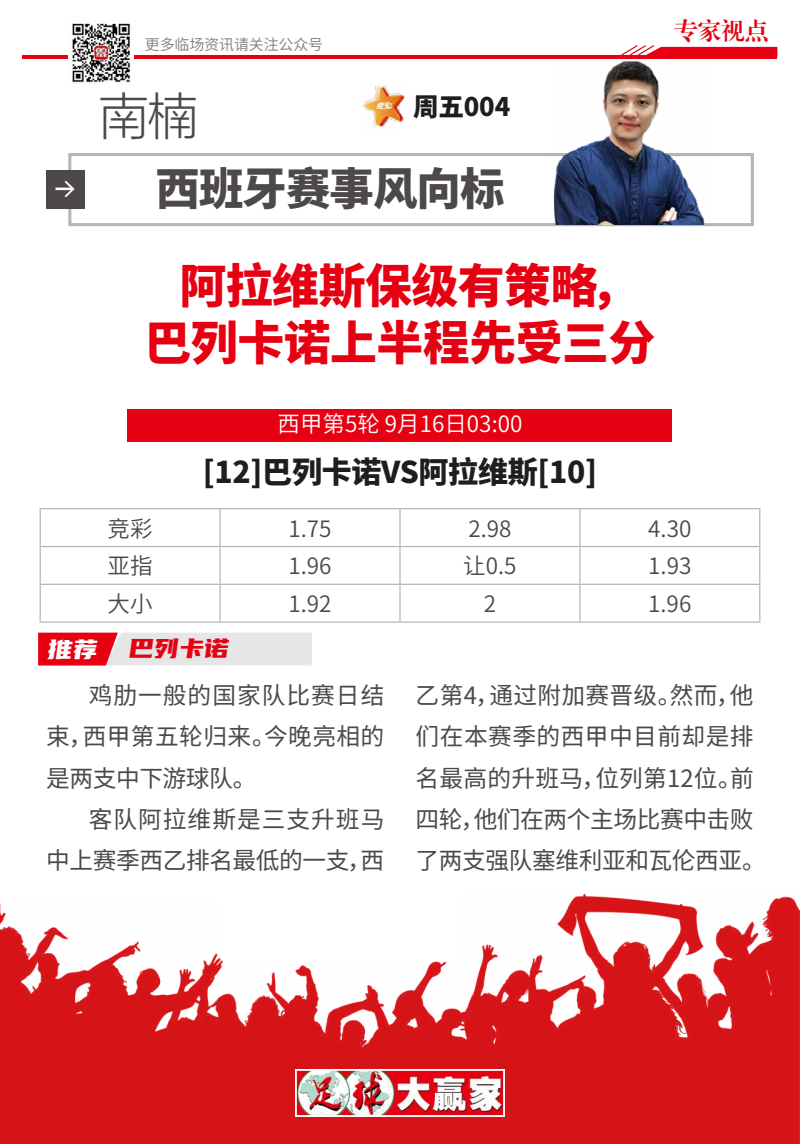
<style>
.page{position:relative;width:800px;height:1144px;background:#fff}
.page>*{position:absolute;margin:0;border:0;box-sizing:border-box;transform-origin:0 0}
.t1{font:300 50px "Microsoft Ya Hei";color:#4c4948}
.t2{font:900 46.88px/56.2px "Noto Sans Hans";letter-spacing:-.01em;color:#e60012;text-align:center}
.t3{font:900 44.38px "Noto Sans Hans";letter-spacing:-.02em;color:#4c4948}
.t4{font:900 30px "Noto Sans Hans";letter-spacing:-.01em;color:#1f1e1d}
.t5{font:27.5px "You She Biao Ti Hei";color:#e60012}
.t6{font:900 25.62px "Noto Sans Hans";letter-spacing:-.01em;color:#1f1e1d}
.t7{font:23.75px/41.2px "Noto Sans Hans";letter-spacing:.01em;color:#4c4948;text-align:justify}
.t8{font:23.75px/41.2px "Noto Sans Hans";letter-spacing:-.02em;color:#4c4948;text-align:right}
.t9{font:23.75px "CT Biao Song SJ";color:#e60012}
.t10{font:600 22.5px "Noto Sans Hans";color:#4c4948}
.t11{font:600 22.5px "Noto Sans Hans";color:#fff}
.t12{font:600 15px "Noto Sans Hans";letter-spacing:-.01em;color:#7d7d7d}
.s1{color:#fff}
</style>
<div class="page">
<img style="left:0;top:893px;width:800px;height:251px">
<img style="left:298px;top:1072px;width:204px;height:42px">
<div style="left:295px;top:1069px;width:210px;height:48px;border:2px solid #fff"></div>
<hr style="left:22px;top:55px;width:755px;height:4px;background:#e60012">
<svg style="left:621px;top:45px;width:156px;height:10px"></svg>
<img style="left:68px;top:23px;width:66px;height:60px">
<div style="left:128px;top:409px;width:544px;height:33px;background:#e60012"></div>
<hr style="left:40px;top:508px;width:180px;height:1px;background:#b5b6b6">
<hr style="left:40px;top:509px;width:1px;height:37px;background:#b5b6b6">
<hr style="left:220px;top:508px;width:180px;height:1px;background:#b5b6b6">
<hr style="left:219px;top:509px;width:2px;height:37px;background:#b5b6b6">
<hr style="left:400px;top:508px;width:180px;height:1px;background:#b5b6b6">
<hr style="left:399px;top:509px;width:2px;height:37px;background:#b5b6b6">
<hr style="left:580px;top:508px;width:180px;height:1px;background:#b5b6b6">
<hr style="left:579px;top:509px;width:2px;height:37px;background:#b5b6b6">
<hr style="left:759px;top:509px;width:1px;height:37px;background:#b5b6b6">
<hr style="left:40px;top:546px;width:180px;height:1px;background:#b5b6b6">
<hr style="left:40px;top:547px;width:1px;height:37px;background:#b5b6b6">
<hr style="left:220px;top:546px;width:180px;height:1px;background:#b5b6b6">
<hr style="left:219px;top:547px;width:2px;height:37px;background:#b5b6b6">
<hr style="left:400px;top:546px;width:180px;height:1px;background:#b5b6b6">
<hr style="left:399px;top:547px;width:2px;height:37px;background:#b5b6b6">
<hr style="left:580px;top:546px;width:180px;height:1px;background:#b5b6b6">
<hr style="left:579px;top:547px;width:2px;height:37px;background:#b5b6b6">
<hr style="left:759px;top:547px;width:1px;height:37px;background:#b5b6b6">
<hr style="left:40px;top:584px;width:180px;height:1px;background:#b5b6b6">
<hr style="left:40px;top:585px;width:1px;height:36px;background:#b5b6b6">
<hr style="left:220px;top:584px;width:180px;height:1px;background:#b5b6b6">
<hr style="left:219px;top:585px;width:2px;height:36px;background:#b5b6b6">
<hr style="left:400px;top:584px;width:180px;height:1px;background:#b5b6b6">
<hr style="left:399px;top:585px;width:2px;height:36px;background:#b5b6b6">
<hr style="left:580px;top:584px;width:180px;height:1px;background:#b5b6b6">
<hr style="left:579px;top:585px;width:2px;height:36px;background:#b5b6b6">
<hr style="left:759px;top:585px;width:1px;height:36px;background:#b5b6b6">
<hr style="left:40px;top:621px;width:180px;height:2px;background:#b5b6b6">
<hr style="left:220px;top:621px;width:180px;height:2px;background:#b5b6b6">
<hr style="left:400px;top:621px;width:180px;height:2px;background:#b5b6b6">
<hr style="left:580px;top:621px;width:180px;height:2px;background:#b5b6b6">
<svg style="left:38px;top:632px;width:274px;height:33px"></svg>
<img style="left:363px;top:85px;width:42px;height:42px">
<div style="left:68px;top:153px;width:686px;height:73px;border:3px solid #b5b6b6"></div>
<div style="left:46px;top:170px;width:39px;height:39px;background:#4c4948"></div>
<svg style="left:55px;top:180px;width:20px;height:18px"></svg>
<img style="left:541px;top:61px;width:177px;height:163px">
<p class="t12" style="left:145px;top:36px;width:180px">更多临场资讯请关注公众号</p>
<h1 class="t1" style="left:99px;top:82px;width:100px">南楠</h1>
<p class="t6" style="left:413px;top:92px;width:99px">周五004</p>
<h3 class="t3" style="left:156px;top:164px;width:350px">西班牙赛事风向标</h3>
<p class="t9" style="left:674px;top:19px;width:96px">专家视点</p>
<h2 class="t2" style="left:145px;top:259px;width:512px">阿拉维斯保级有策略，巴列卡诺上半程先受三分</h2>
<p class="t11" style="left:278px;top:411px;width:246px">西甲第5轮 9月16日03:00</p>
<p class="t4" style="left:203px;top:455px;width:396px">[12]巴列卡诺VS阿拉维斯[10]</p>
<p class="t10" style="left:108px;top:516px;width:46px">竞彩</p>
<p class="t10" style="left:288px;top:516px;width:45px">1.75</p>
<p class="t10" style="left:468px;top:516px;width:45px">2.98</p>
<p class="t10" style="left:648px;top:516px;width:45px">4.30</p>
<p class="t10" style="left:108px;top:553px;width:46px">亚指</p>
<p class="t10" style="left:288px;top:553px;width:45px">1.96</p>
<p class="t10" style="left:463px;top:553px;width:55px">让0.5</p>
<p class="t10" style="left:648px;top:553px;width:45px">1.93</p>
<p class="t10" style="left:108px;top:591px;width:46px">大小</p>
<p class="t10" style="left:288px;top:591px;width:45px">1.92</p>
<p class="t10" style="left:484px;top:591px;width:14px">2</p>
<p class="t10" style="left:648px;top:591px;width:45px">1.96</p>
<p class="t5" style="left:48px;top:631px;width:184px"><span class="s1">推荐</span> 巴列卡诺</p>
<p class="t7" style="left:46px;top:675px;width:340px;text-indent:42px">鸡肋一般的国家队比赛日结束，西甲第五轮归来。今晚亮相的是两支中下游球队。</p>
<p class="t8" style="left:46px;top:799px;width:340px">客队阿拉维斯是三支升班马<br>中上赛季西乙排名最低的一支，西</p>
<p class="t7" style="left:416px;top:675px;width:352px;text-align:left">乙第4，通过附加赛晋级。然而，他们在本赛季的西甲中目前却是排名最高的升班马，位列第12位。前四轮，他们在两个主场比赛中击败了两支强队塞维利亚和瓦伦西亚。</p>
</div>
